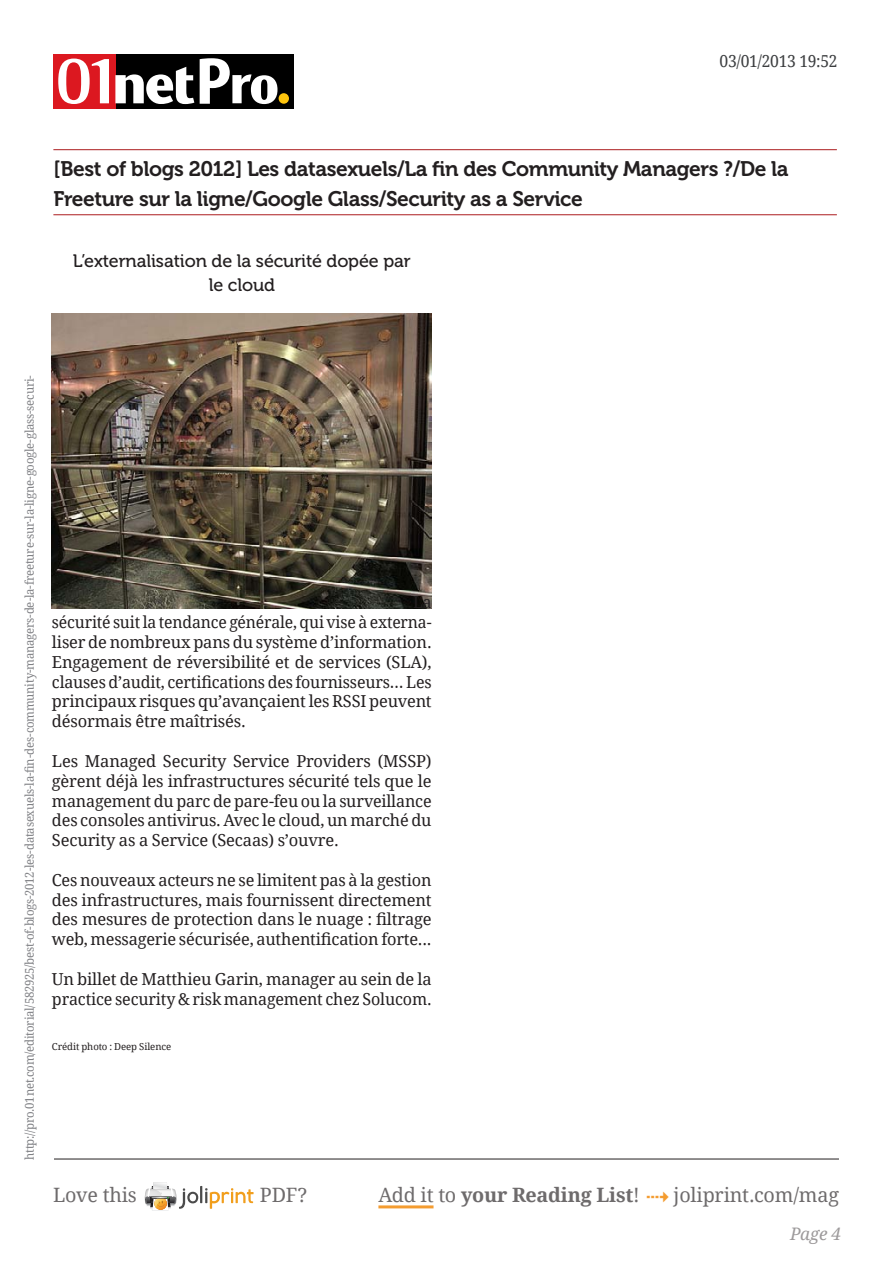
<style>
.page{position:relative;width:893px;height:1263px;background:#fff}
.page>*{position:absolute;margin:0;border:0;box-sizing:border-box;transform-origin:0 0}
.t1{font:21px/30px "Museo 700";letter-spacing:-.02em;color:#231f20}
.t2{font:19.8px "Droid Serif";letter-spacing:-.01em;color:#6e6b6c}
.t3{font:18px/24px "Museo 500";letter-spacing:-.005em;color:#231f20;text-align:center}
.t4{font:italic 17.25px "Droid Serif";color:#9d9a9b}
.t5{font:16.5px/19.8px "Droid Serif";letter-spacing:-.01em;color:#231f20;text-align:justify}
.t6{font:16.5px/19.8px "Droid Serif";letter-spacing:-.01em;color:#231f20;text-align:justify;scale:.95 1}
.t7{font:16.5px "Droid Serif";letter-spacing:-.02em;color:#3c3e40;scale:.95 1}
.t8{font:12px "Droid Serif";letter-spacing:-.02em;color:#808185;scale:.95 1}
.t9{font:9.6px "Droid Serif";letter-spacing:-.01em;color:#231f20}
.s1{font-weight:700}
.s2{color:#f49c30}
</style>
<div class="page">
<hr style="left:54px;top:1158px;width:785px;height:1px;background:#231f20">
<hr style="left:378px;top:1205px;width:56px;height:3px;background:#f49c30">
<svg style="left:145px;top:1182px;width:109px;height:29px"></svg>
<div style="left:115px;top:54px;width:179px;height:54px;background:#000"></div>
<div style="left:53px;top:54px;width:62px;height:54px;background:#dc1820"></div>
<div style="left:279px;top:93px;width:10px;height:11px;background:#fec50d;border-radius:50%"></div>
<svg style="left:200px;top:58px;width:78px;height:46px"></svg>
<svg style="left:115px;top:67px;width:79px;height:37px"></svg>
<svg style="left:58px;top:59px;width:51px;height:45px"></svg>
<hr style="left:53px;top:149px;width:784px;height:1px;background:#b0272a">
<hr style="left:53px;top:214px;width:784px;height:1px;background:#b0272a">
<img style="left:52px;top:314px;width:380px;height:294px">
<p class="t7" style="left:720px;top:51px;width:126px">03/01/2013 19:52</p>
<p class="t1" style="left:53px;top:154px;width:737px">[Best of blogs 2012] Les datasexuels/La fin des Community Managers ?/De la<br>Freeture sur la ligne/Google Glass/Security as a Service</p>
<p class="t3" style="left:73px;top:249px;width:339px">L’externalisation de la sécurité dopée par le cloud</p>
<p class="t8" style="left:22px;top:1160px;width:828px;rotate:-90deg">http://pro.01net.com/editorial/582925/best-of-blogs-2012-les-datasexuels-la-fin-des-community-managers-de-la-freeture-sur-la-ligne-google-glass-securi-</p>
<p class="t6" style="left:52px;top:593px;width:401px;text-indent:361px">La sécurité suit la tendance générale, qui vise à externa&shy;liser de nombreux pans du système d’information.<br>Engagement de réversibilité et de services (SLA), clauses d’audit, certifications des fournisseurs… Les principaux risques qu’avançaient les RSSI peuvent désormais être maîtrisés.</p>
<p class="t5" style="left:52px;top:751px;width:381px">Les Managed Security Service Providers (MSSP) gèrent déjà les infrastructures sécurité tels que le management du parc de pare-feu ou la surveillance des consoles antivirus. Avec le cloud, un marché du Security as a Service (Secaas) s’ouvre.</p>
<p class="t5" style="left:52px;top:870px;width:381px">Ces nouveaux acteurs ne se limitent pas à la gestion des infrastructures, mais fournissent directement des mesures de protection dans le nuage : filtrage web, messagerie sécurisée, authentification forte...</p>
<p class="t5" style="left:52px;top:969px;width:381px">Un billet de Matthieu Garin, manager au sein de la practice security &amp; risk management chez Solucom.</p>
<p class="t9" style="left:52px;top:1040px;width:121px">Crédit photo : Deep Silence</p>
<p class="t2" style="left:53px;top:1183px;width:85px">Love this</p>
<p class="t2" style="left:260px;top:1183px;width:49px">PDF?</p>
<p class="t2" style="left:378px;top:1183px;width:462px">Add it to <span class="s1">your Reading List</span>! <span class="s2">✔</span> joliprint.com/mag</p>
<p class="t4" style="left:790px;top:1223px;width:52px">Page 4</p>
</div>
